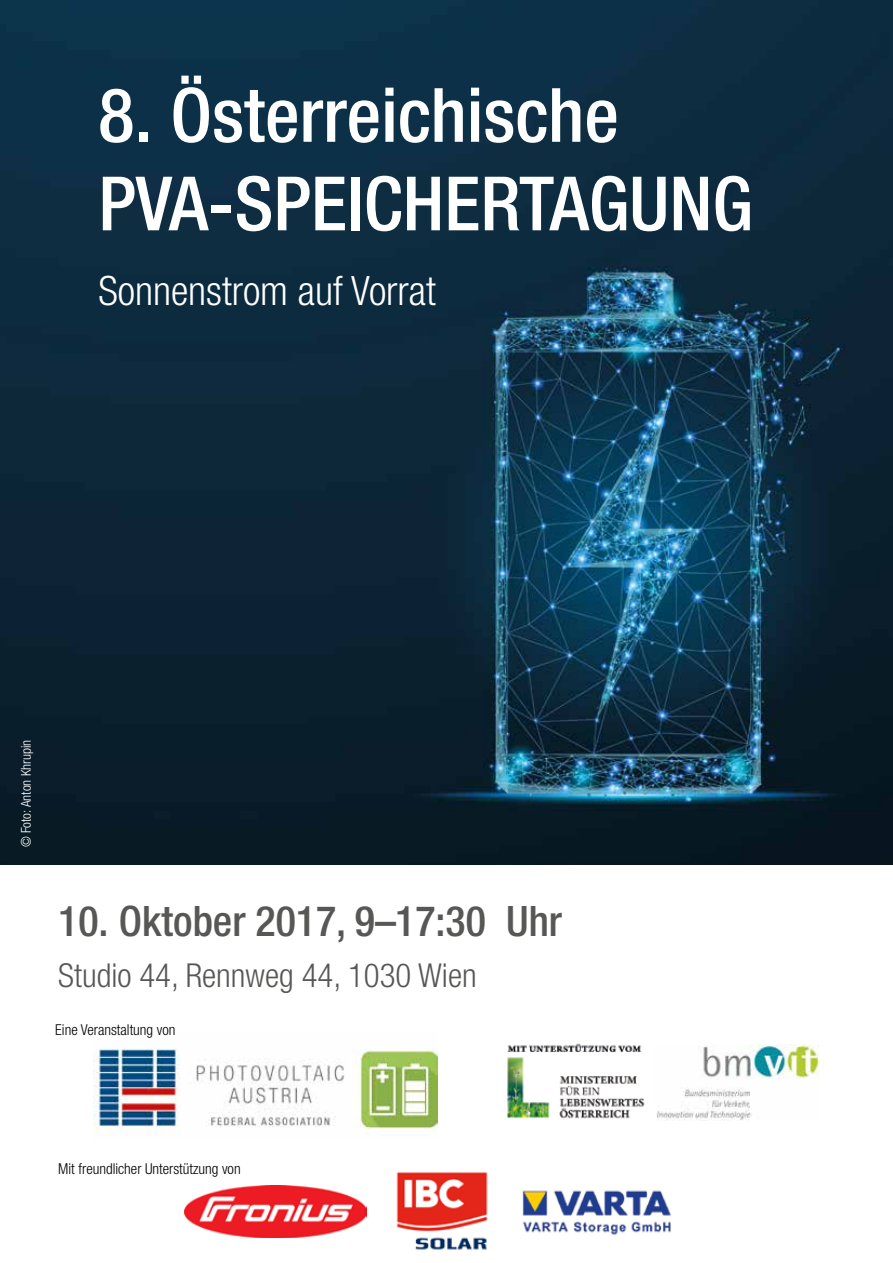
<style>
.page{position:relative;width:893px;height:1263px;background:#fff}
.page>*{position:absolute;margin:0;border:0;box-sizing:border-box;transform-origin:0 0}
.t1{font:500 condensed 75px/88.5px "Helvetica Neue LT Std";color:#fff}
.t2{font:500 condensed 42px "Helvetica Neue LT Std";color:#575756}
.t3{font:300 condensed 40.5px "Helvetica Neue LT Std";color:#fff}
.t4{font:300 condensed 33px "Helvetica Neue LT Std";color:#575756}
.t5{font:300 condensed 15px "Helvetica Neue LT Std";color:#000}
.t6{font:300 condensed 13.5px "Helvetica Neue LT Std";color:#fff}
</style>
<div class="page">
<img style="left:0;top:0;width:893px;height:864px">
<img style="left:94px;top:1049px;width:343px;height:87px">
<img style="left:657px;top:1045px;width:163px;height:76px">
<img style="left:396px;top:1172px;width:92px;height:78px">
<img style="left:522px;top:1190px;width:149px;height:45px">
<img style="left:507px;top:1043px;width:138px;height:76px">
<img style="left:184px;top:1186px;width:183px;height:51px">
<h1 class="t1" style="left:98px;top:70px;width:656px">8. Österreichische<br>PVA-SPEICHERTAGUNG</h1>
<h3 class="t3" style="left:98px;top:268px;width:339px">Sonnenstrom auf Vorrat</h3>
<p class="t6" style="left:18px;top:847px;width:109px;rotate:-90deg">© Foto: Anton Khrupin</p>
<h2 class="t2" style="left:58px;top:896px;width:505px">10. Oktober 2017, 9–17:30 Uhr</h2>
<h3 class="t4" style="left:58px;top:956px;width:420px">Studio 44, Rennweg 44, 1030 Wien</h3>
<p class="t5" style="left:55px;top:1021px;width:122px">Eine Veranstaltung von</p>
<p class="t5" style="left:58px;top:1160px;width:184px">Mit freundlicher Unterstützung von</p>
</div>
